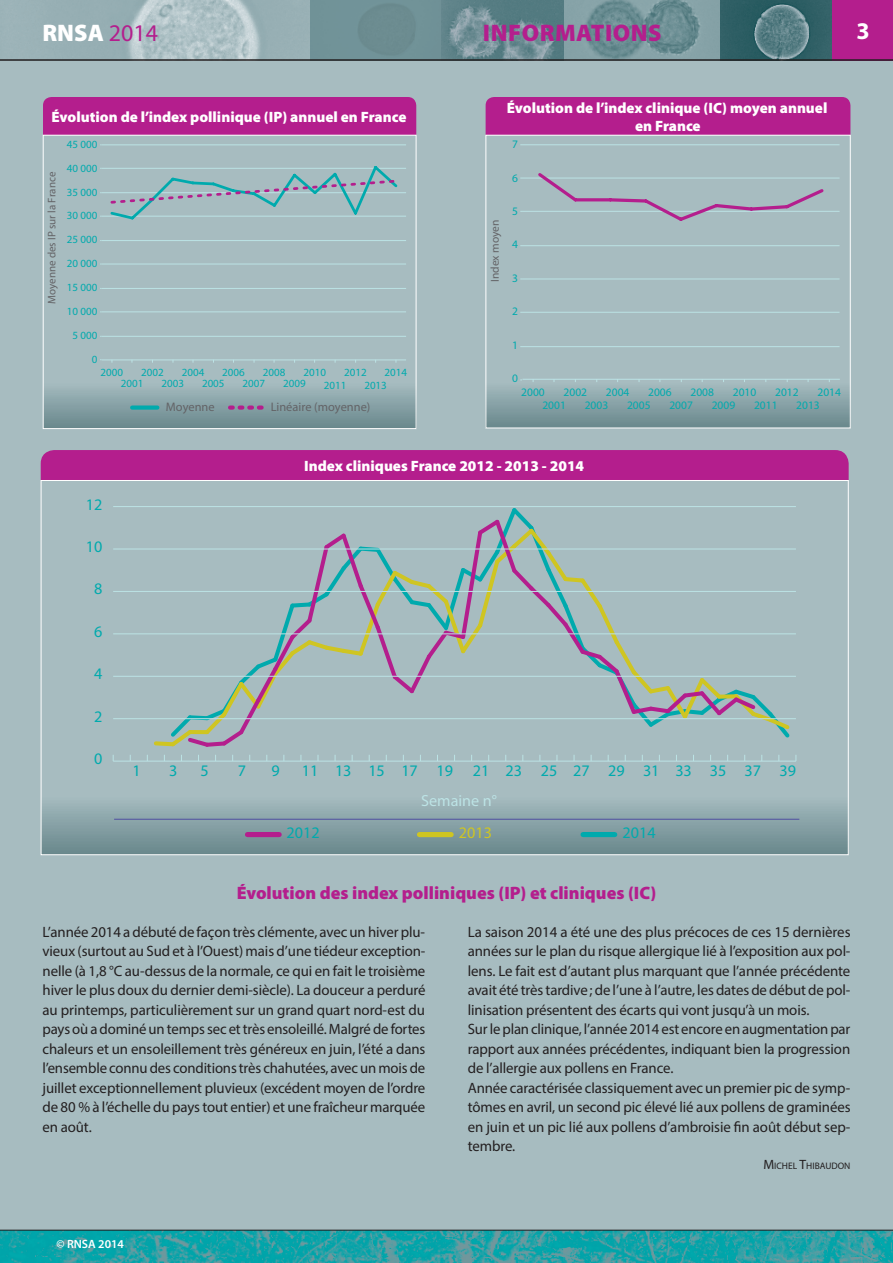
<style>
.page{position:relative;width:893px;height:1263px;background:#fff}
.page>*{position:absolute;margin:0;border:0;box-sizing:border-box;transform-origin:0 0}
.t1{font:900 24px "Myriad Pro";letter-spacing:.02em;color:#b41e8d}
.t2{font:900 24px "Myriad Pro";color:#fff}
.t3{font:700 24px "Myriad Pro";color:#fff}
.t4{font:900 18px "Myriad Pro";color:#b41e8d}
.t5{font:16.2px "Myriad Pro";color:#00aaad}
.t6{font:16.2px "Myriad Pro";color:#bce3e5}
.t7{font:16.2px "Myriad Pro";color:#cfc522}
.t8{font:15px/19.5px "Myriad Pro";letter-spacing:-.005em;color:#231f20;text-align:justify}
.t9{font:900 15px/18px "Myriad Pro";color:#fff;text-align:center}
.t10{font:12.45px "Myriad Pro";color:#636366}
.t11{font:600 12px "Myriad Pro";color:#fff}
.t12{font:11.4px/13px "Myriad Pro";color:#00aaad}
.t13{font:11.4px "Myriad Pro";color:#636366}
.t14{font:10.95px/10.9px "Myriad Pro";color:#00aaad}
.t15{font:10.95px "Myriad Pro";color:#636366}
.t16{font:9.45px "Myriad Pro";color:#231f20}
.s1{font-weight:400;color:#b41e8d}
.s2{font-size:13.5px}
</style>
<div class="page">
<div style="left:0;top:0;width:893px;height:1230px;background:#a7bcc0"></div>
<img style="left:0;top:1231px;width:893px;height:32px">
<img style="left:564px;top:0;width:157px;height:59px">
<img style="left:441px;top:0;width:123px;height:59px">
<img style="left:721px;top:0;width:112px;height:59px">
<img style="left:0;top:0;width:310px;height:59px">
<div style="left:833px;top:0;width:60px;height:60px;background:#b41e8d"></div>
<div style="left:486px;top:97px;width:364px;height:38px;background:#b41e8d"></div>
<div style="left:41px;top:450px;width:808px;height:30px;background:#b41e8d"></div>
<div style="left:43px;top:97px;width:373px;height:38px;background:#b41e8d"></div>
<svg style="left:488px;top:144px;width:360px;height:282px"></svg>
<hr style="left:522px;top:379px;width:318px;height:1px;background:#bce3e5">
<hr style="left:522px;top:346px;width:317px;height:1px;background:#bce3e5">
<hr style="left:522px;top:312px;width:317px;height:1px;background:#bce3e5">
<hr style="left:522px;top:279px;width:317px;height:1px;background:#bce3e5">
<hr style="left:522px;top:245px;width:317px;height:1px;background:#bce3e5">
<hr style="left:522px;top:211px;width:317px;height:1px;background:#bce3e5">
<hr style="left:522px;top:178px;width:317px;height:1px;background:#bce3e5">
<hr style="left:522px;top:144px;width:317px;height:1px;background:#bce3e5">
<svg style="left:535px;top:170px;width:291px;height:54px"></svg>
<div style="left:486px;top:135px;width:364px;height:293px;border:1px solid #fff"></div>
<svg style="left:43px;top:549px;width:804px;height:304px"></svg>
<hr style="left:113px;top:761px;width:683px;height:1px;background:#bce3e5">
<svg style="left:147px;top:508px;width:649px;height:253px"></svg>
<hr style="left:113px;top:718px;width:683px;height:1px;background:#bce3e5">
<hr style="left:113px;top:676px;width:683px;height:1px;background:#bce3e5">
<hr style="left:113px;top:633px;width:683px;height:1px;background:#bce3e5">
<hr style="left:113px;top:591px;width:683px;height:1px;background:#bce3e5">
<hr style="left:113px;top:548px;width:683px;height:1px;background:#bce3e5">
<hr style="left:113px;top:506px;width:683px;height:1px;background:#bce3e5">
<div style="left:247px;top:832px;width:32px;height:5px;background:#b41e8d"></div>
<div style="left:419px;top:832px;width:32px;height:5px;background:#cfc522"></div>
<div style="left:583px;top:832px;width:32px;height:5px;background:#00aaad"></div>
<hr style="left:114px;top:819px;width:685px;height:1px;background:#504fa1">
<svg style="left:45px;top:145px;width:369px;height:282px"></svg>
<hr style="left:102px;top:336px;width:304px;height:1px;background:#bce3e5">
<hr style="left:102px;top:311px;width:304px;height:1px;background:#bce3e5">
<hr style="left:102px;top:288px;width:304px;height:1px;background:#bce3e5">
<hr style="left:102px;top:264px;width:304px;height:1px;background:#bce3e5">
<hr style="left:102px;top:240px;width:304px;height:1px;background:#bce3e5">
<hr style="left:102px;top:216px;width:304px;height:1px;background:#bce3e5">
<hr style="left:102px;top:192px;width:304px;height:1px;background:#bce3e5">
<hr style="left:102px;top:168px;width:304px;height:1px;background:#bce3e5">
<hr style="left:102px;top:144px;width:304px;height:1px;background:#bce3e5">
<hr style="left:102px;top:360px;width:304px;height:1px;background:#bce3e5">
<svg style="left:109px;top:163px;width:291px;height:59px"></svg>
<div style="left:132px;top:405px;width:25px;height:5px;background:#00aaad"></div>
<svg style="left:230px;top:405px;width:32px;height:5px"></svg>
<div style="left:43px;top:135px;width:373px;height:294px;border:1px solid #fff"></div>
<hr style="left:0;top:59px;width:893px;height:2px;background:#231f20">
<hr style="left:0;top:1230px;width:893px;height:1px;background:#231f20">
<h1 class="t2" style="left:43px;top:16px;width:117px">RNSA <span class="s1">2014</span></h1>
<h1 class="t1" style="left:483px;top:16px;width:180px">INFORMATIONS</h1>
<h1 class="t3" style="left:856px;top:15px;width:15px">3</h1>
<p class="t9" style="left:52px;top:107px;width:356px">Évolution de l’index pollinique (IP) annuel en France</p>
<p class="t15" style="left:45px;top:304px;width:134px;rotate:-90deg">Moyenne des IP sur la France</p>
<p class="t14" style="left:67px;top:138px;width:32px">45 000</p>
<p class="t14" style="left:67px;top:162px;width:32px">40 000</p>
<p class="t14" style="left:67px;top:186px;width:32px">35 000</p>
<p class="t14" style="left:67px;top:210px;width:32px">30 000</p>
<p class="t14" style="left:67px;top:234px;width:32px">25 000</p>
<p class="t14" style="left:67px;top:258px;width:32px">20 000</p>
<p class="t14" style="left:67px;top:282px;width:32px">15 000</p>
<p class="t14" style="left:67px;top:306px;width:32px">10 000</p>
<p class="t14" style="left:73px;top:330px;width:26px">5 000</p>
<p class="t14" style="left:92px;top:354px;width:7px">0</p>
<p class="t14" style="left:101px;top:366px;width:24px">2000</p>
<p class="t14" style="left:141px;top:366px;width:24px">2002</p>
<p class="t14" style="left:202px;top:366px;width:24px;text-indent:-20px">2004<br>2005</p>
<p class="t14" style="left:243px;top:366px;width:24px;text-indent:-20px">2006<br>2007</p>
<p class="t14" style="left:283px;top:366px;width:24px;text-indent:-20px">2008<br>2009</p>
<p class="t14" style="left:324px;top:366px;width:24px;line-height:12.9px;text-indent:-20px">2010<br>2011</p>
<p class="t14" style="left:364px;top:366px;width:24px;line-height:12.9px;text-indent:-20px">2012<br>2013</p>
<p class="t14" style="left:385px;top:366px;width:24px">2014</p>
<p class="t14" style="left:121px;top:377px;width:24px">2001</p>
<p class="t14" style="left:161px;top:377px;width:24px">2003</p>
<p class="t10" style="left:166px;top:399px;width:50px">Moyenne</p>
<p class="t10" style="left:271px;top:399px;width:101px">Linéaire (moyenne)</p>
<p class="t9" style="left:507px;top:98px;width:322px">Évolution de l’index clinique (IC) moyen annuel en France</p>
<p class="t13" style="left:488px;top:282px;width:64px;rotate:-90deg">Index moyen</p>
<p class="t12" style="left:512px;top:138px;width:7px">7</p>
<p class="t12" style="left:512px;top:171px;width:7px">6</p>
<p class="t12" style="left:512px;top:204px;width:7px">5</p>
<p class="t12" style="left:512px;top:238px;width:7px">4</p>
<p class="t12" style="left:512px;top:271px;width:7px">3</p>
<p class="t12" style="left:512px;top:305px;width:7px">2</p>
<p class="t12" style="left:512px;top:338px;width:7px">1</p>
<p class="t12" style="left:512px;top:372px;width:7px">0</p>
<p class="t12" style="left:521px;top:385px;width:25px">2000</p>
<p class="t12" style="left:564px;top:385px;width:25px">2002</p>
<p class="t12" style="left:627px;top:385px;width:25px;text-indent:-21px">2004<br>2005</p>
<p class="t12" style="left:669px;top:385px;width:25px;text-indent:-21px">2006<br>2007</p>
<p class="t12" style="left:712px;top:385px;width:25px;text-indent:-21px">2008<br>2009</p>
<p class="t12" style="left:754px;top:385px;width:25px;text-indent:-21px">2010<br>2011</p>
<p class="t12" style="left:796px;top:385px;width:25px;text-indent:-21px">2012<br>2013</p>
<p class="t12" style="left:817px;top:385px;width:25px">2014</p>
<p class="t12" style="left:542px;top:398px;width:25px">2001</p>
<p class="t12" style="left:585px;top:398px;width:25px">2003</p>
<p class="t5" style="left:86px;top:494px;width:18px">12</p>
<p class="t5" style="left:86px;top:536px;width:18px">10</p>
<p class="t5" style="left:94px;top:579px;width:10px">8</p>
<p class="t5" style="left:94px;top:621px;width:10px">6</p>
<p class="t5" style="left:94px;top:664px;width:10px">4</p>
<p class="t5" style="left:94px;top:706px;width:10px">2</p>
<p class="t5" style="left:94px;top:748px;width:10px">0</p>
<p class="t9" style="left:304px;top:456px;width:281px">Index cliniques France 2012 - 2013 - 2014</p>
<p class="t5" style="left:133px;top:760px;width:10px">1</p>
<p class="t5" style="left:169px;top:760px;width:10px">3</p>
<p class="t5" style="left:200px;top:760px;width:10px">5</p>
<p class="t5" style="left:238px;top:760px;width:10px">7</p>
<p class="t5" style="left:272px;top:760px;width:10px">9</p>
<p class="t5" style="left:302px;top:760px;width:496px">11 13 15 17 19 21 23 25 27 29 31 33 35 37 39</p>
<p class="t6" style="left:421px;top:790px;width:77px">Semaine n°</p>
<p class="t5" style="left:286px;top:823px;width:35px">2012</p>
<p class="t7" style="left:459px;top:823px;width:35px">2013</p>
<p class="t5" style="left:622px;top:823px;width:35px">2014</p>
<p class="t4" style="left:237px;top:881px;width:421px">Évolution des index polliniques (IP) et cliniques (IC)</p>
<p class="t8" style="left:43px;top:922px;width:384px">L’année 2014 a débuté de façon très clémente, avec un hiver plu&shy;vieux (surtout au Sud et à l’Ouest) mais d’une tiédeur exception&shy;nelle (à 1,8 °C au-dessus de la normale, ce qui en fait le troisième hiver le plus doux du dernier demi-siècle). La douceur a perduré au printemps, particulièrement sur un grand quart nord-est du pays où a dominé un temps sec et très ensoleillé. Malgré de fortes chaleurs et un ensoleillement très généreux en juin, l’été a dans l’ensemble connu des conditions très chahutées, avec un mois de juillet exceptionnellement pluvieux (excédent moyen de l’ordre de 80 % à l’échelle du pays tout entier) et une fraîcheur marquée en août.</p>
<p class="t8" style="left:468px;top:922px;width:384px;text-align:left">La saison 2014 a été une des plus précoces de ces 15 dernières années sur le plan du risque allergique lié à l’exposition aux pol&shy;lens. Le fait est d’autant plus marquant que l’année précédente avait été très tardive; de l’une à l’autre, les dates de début de pol&shy;linisation présentent des écarts qui vont jusqu’à un mois.<br>Sur le plan clinique, l’année 2014 est encore en augmentation par rapport aux années précédentes, indiquant bien la progression de l’allergie aux pollens en France.<br>Année caractérisée classiquement avec un premier pic de symp&shy;tômes en avril, un second pic élevé lié aux pollens de graminées en juin et un pic lié aux pollens d’ambroisie fin août début sep&shy;tembre.</p>
<p class="t16" style="left:763px;top:1160px;width:89px"><span class="s2">M</span>ICHEL <span class="s2">T</span>HIBAUDON</p>
<p class="t11" style="left:56px;top:1236px;width:69px">© RNSA 2014</p>
</div>
